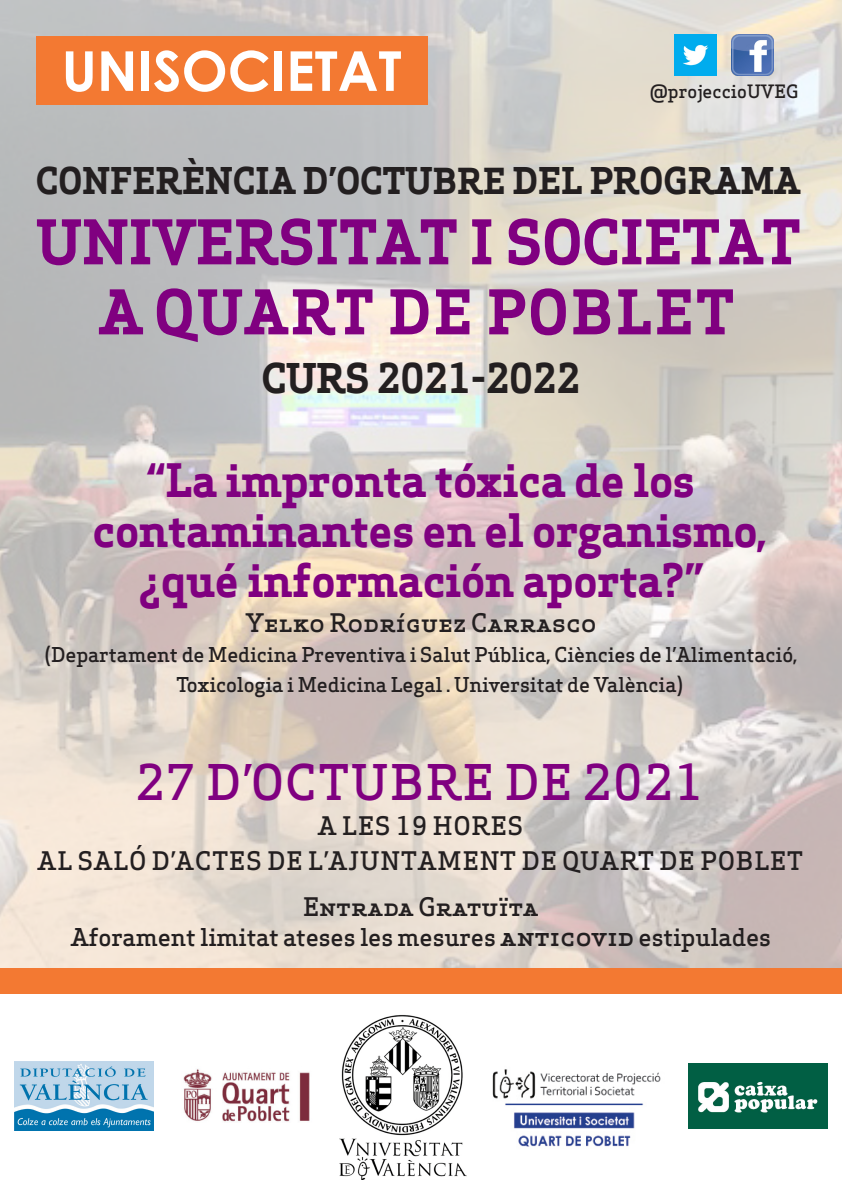
<style>
.page{position:relative;width:842px;height:1191px;background:#fff}
.page>*{position:absolute;margin:0;border:0;box-sizing:border-box;transform-origin:0 0}
.t1{font:700 60px "Apex Serif";color:#800080}
.t2{font:700 60px "Apex Serif";letter-spacing:.05em;color:#800080}
.t3{font:700 55px "Century Gothic";color:#fff}
.t4{font:500 48px "Apex Serif";letter-spacing:.04em;color:#800080}
.t5{font:700 45px/50px "Apex Serif";letter-spacing:-.01em;color:#800080;text-align:center}
.t6{font:700 40px "Apex Serif";letter-spacing:-.01em;color:#231f20}
.t7{font:700 36px "Apex Serif";color:#231f20}
.t8{font:500 25px "Apex Serif";letter-spacing:.04em;color:#231f20}
.t9{font:500 25px "Apex Serif";letter-spacing:-.01em;color:#231f20}
.t10{font:500 24px "Apex Serif";letter-spacing:-.01em;color:#231f20}
.t11{font:500 20px/30px "Apex Serif";letter-spacing:-.01em;color:#231f20}
.t12{font:500 18px "Apex Serif";color:#231f20}
.s1{font-size:35px}
.s2{font-size:26px}
</style>
<div class="page">
<img style="left:0;top:0;width:842px;height:968px">
<div style="left:0;top:968px;width:842px;height:26px;background:#f37932"></div>
<div style="left:36px;top:36px;width:391px;height:69px;background:#f37932"></div>
<img style="left:731px;top:34px;width:42px;height:42px">
<img style="left:675px;top:34px;width:42px;height:42px">
<img style="left:492px;top:1069px;width:169px;height:78px">
<img style="left:339px;top:1015px;width:127px;height:164px">
<img style="left:689px;top:1063px;width:138px;height:65px">
<img style="left:183px;top:1069px;width:127px;height:53px">
<img style="left:15px;top:1062px;width:138px;height:68px">
<p class="t3" style="left:62px;top:29px;width:341px">UNISOCIETAT</p>
<p class="t12" style="left:650px;top:80px;width:150px">@projeccioUVEG</p>
<p class="t7" style="left:36px;top:158px;width:766px">CONFERÈNCIA D’OCTU<span class="s1">BRE</span> DEL PROGRAMA</p>
<p class="t1" style="left:36px;top:204px;width:766px">UNIVERSITAT I SOCIETAT</p>
<p class="t2" style="left:99px;top:274px;width:636px">A QUART DE POBLET</p>
<p class="t6" style="left:261px;top:353px;width:320px">CURS 2021-2022</p>
<p class="t5" style="left:93px;top:455px;width:676px">“La impronta tóxica de los contaminantes en el organismo,</p>
<p class="t5" style="left:139px;top:555px;width:566px">¿qué información aporta?”</p>
<p class="t9" style="left:245px;top:606px;width:353px">Yelko Rodríguez Carrasco</p>
<p class="t11" style="left:176px;top:639px;width:622px;text-indent:-132px">(Departament de Medicina Preventiva i Salut Pública, Ciències de l’Alimentació,<br>Toxicologia i Medicina Legal . Universitat de València)</p>
<p class="t4" style="left:136px;top:751px;width:569px">27 D’OCTUBRE DE 2021</p>
<p class="t8" style="left:318px;top:809px;width:207px">A LES 19 HORES</p>
<p class="t8" style="left:38px;top:844px;width:767px">AL SALÓ D’ACTES DE L’AJUNTAMENT DE QUART DE POBLET</p>
<p class="t9" style="left:303px;top:891px;width:237px">Entrada Gratuïta</p>
<p class="t10" style="left:71px;top:922px;width:702px">Aforament limitat ateses les mesures <span class="s2">anticovid</span> estipulades</p>
</div>
